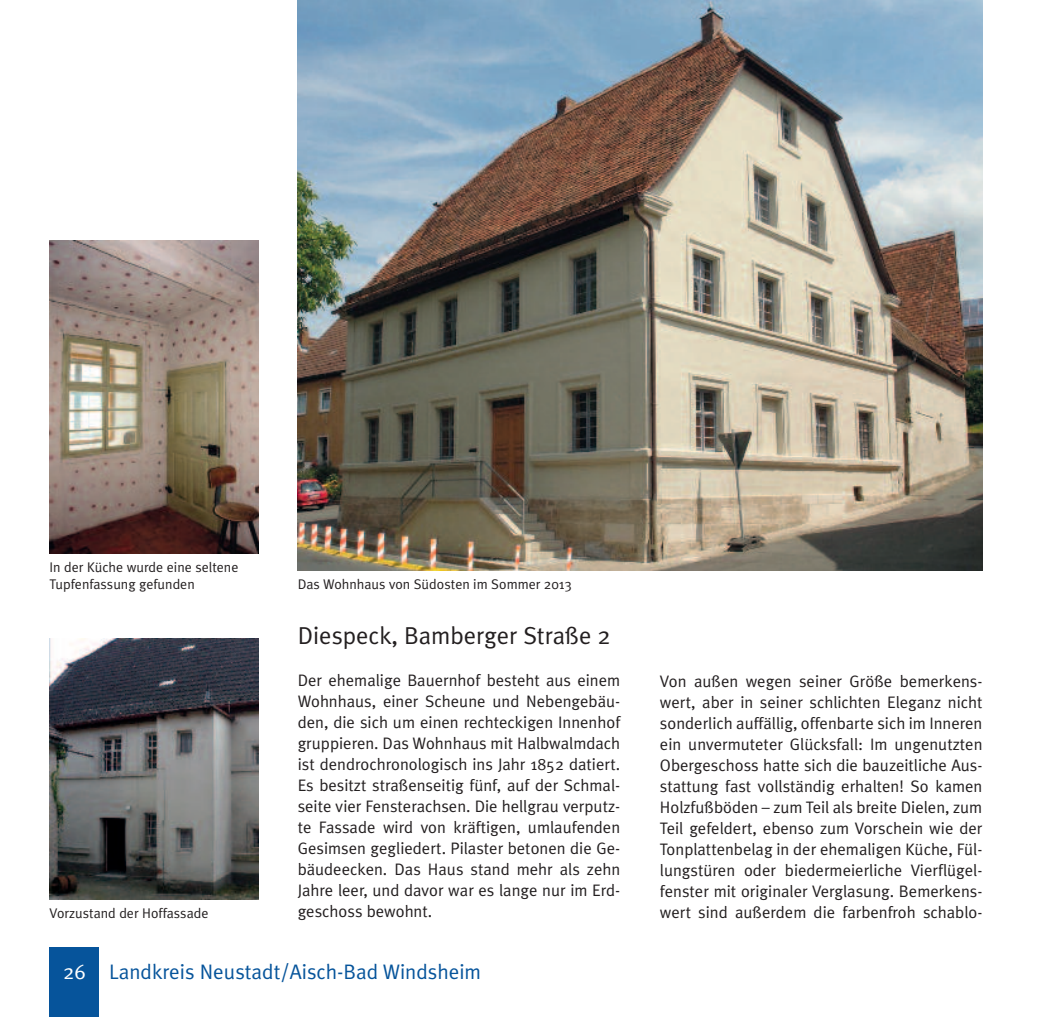
<style>
.page{position:relative;width:1042px;height:1017px;background:#fff}
.page>*{position:absolute;margin:0;border:0;box-sizing:border-box;transform-origin:0 0}
.t1{font:24.5px "Meta Plus Normal";color:#231f20}
.t2{font:21px "Meta Plus Normal";color:#06549b}
.t3{font:16.62px/21px "Meta Plus Normal";color:#231f20;text-align:justify}
.t4{font:14px/17.5px "Meta Plus Normal";color:#231f20}
.s1{color:#fff}
</style>
<div class="page">
<div style="left:50px;top:947px;width:49px;height:70px;background:#06549b"></div>
<img style="left:298px;top:0;width:684px;height:570px">
<img style="left:50px;top:639px;width:208px;height:260px">
<img style="left:50px;top:241px;width:208px;height:312px">
<p class="t4" style="left:50px;top:558px;width:190px">In der Küche wurde eine seltene<br>Tupfenfassung gefunden</p>
<p class="t4" style="left:50px;top:904px;width:160px">Vorzustand der Hoffassade</p>
<p class="t4" style="left:298px;top:575px;width:276px">Das Wohnhaus von Südosten im Sommer 2013</p>
<h1 class="t1" style="left:298px;top:622px;width:314px">Diespeck, Bamberger Straße 2</h1>
<p class="t3" style="left:298px;top:670px;width:324px">Der ehemalige Bauernhof besteht aus einem Wohnhaus, einer Scheune und Nebengebäu&shy;den, die sich um einen rechteckigen Innenhof gruppieren. Das Wohnhaus mit Halbwalmdach ist dendrochronologisch ins Jahr 1852 datiert.<br>Es besitzt straßenseitig fünf, auf der Schmal&shy;seite vier Fensterachsen. Die hellgrau verputz&shy;te Fassade wird von kräftigen, umlaufenden Gesimsen gegliedert. Pilaster betonen die Ge&shy;bäudeecken. Das Haus stand mehr als zehn Jahre leer, und davor war es lange nur im Erd&shy;geschoss bewohnt.</p>
<p class="t3" style="left:660px;top:671px;width:324px">Von außen wegen seiner Größe bemerkens&shy;wert, aber in seiner schlichten Eleganz nicht sonderlich auffällig, offenbarte sich im Inneren ein unvermuteter Glücksfall: Im ungenutzten Obergeschoss hatte sich die bauzeitliche Aus&shy;stattung fast vollständig erhalten! So kamen Holzfußböden – zum Teil als breite Dielen, zum Teil gefeldert, ebenso zum Vorschein wie der Tonplattenbelag in der ehemaligen Küche, Fül&shy;lungstüren oder biedermeierliche Vierflügel&shy;fenster mit originaler Verglasung. Bemerkens&shy;wert sind außerdem die farbenfroh schablo-</p>
<p class="t2" style="left:63px;top:959px;width:419px"><span class="s1">26</span> Landkreis Neustadt/Aisch-Bad Windsheim</p>
</div>
